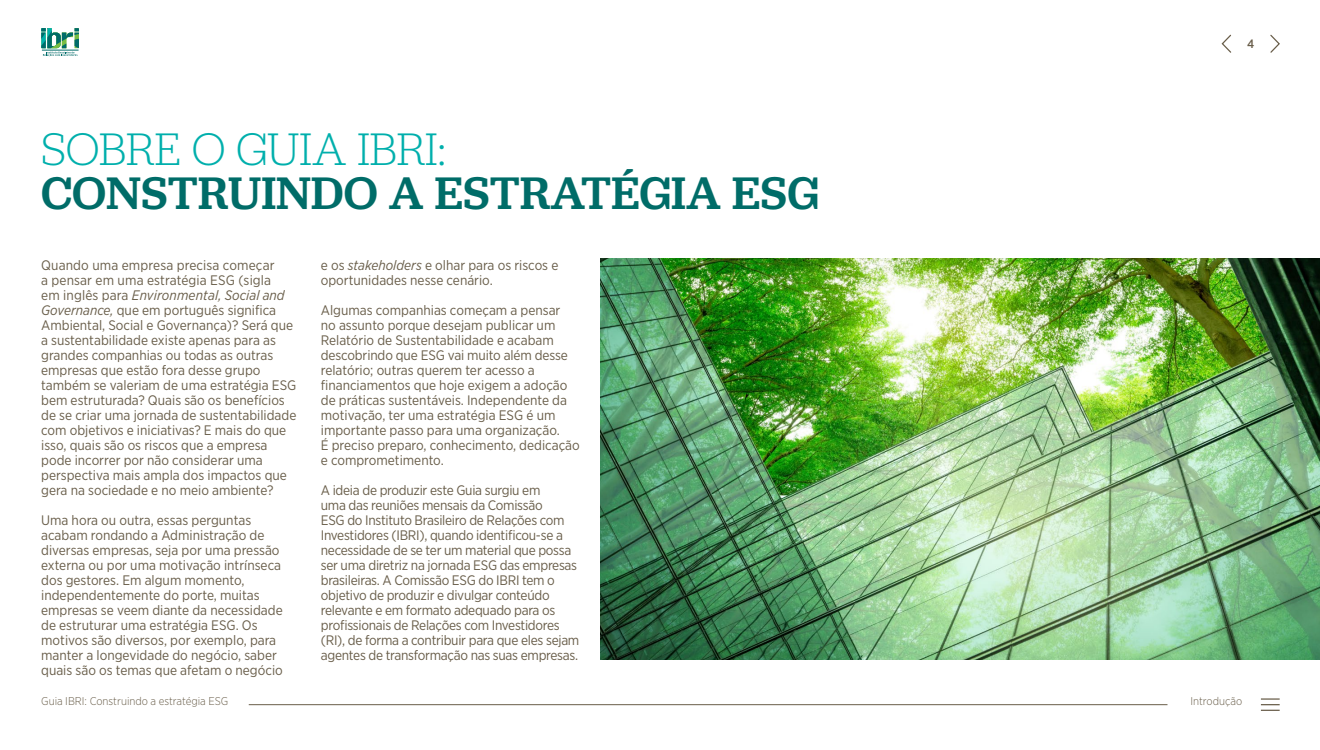
<style>
.page{position:relative;width:1320px;height:750px;background:#fff}
.page>*{position:absolute;margin:0;border:0;box-sizing:border-box;transform-origin:0 0}
.t1{font:500 47.5px "Jubilat";color:#006c68}
.t2{font:300 47.5px "Jubilat";color:#00afac}
.t3{font:13.75px/15px "Gotham Narrow";color:#695e4a}
.t4{font:13.75px/15px "Gotham Narrow";letter-spacing:-.02em;color:#695e4a}
.t5{font:500 12.12px "Gotham Narrow";color:#695e4a}
.t6{font:300 11.25px "Gotham Narrow";color:#695e4a}
.s1{font-style:italic}
</style>
<div class="page">
<img style="left:600px;top:258px;width:720px;height:402px">
<svg style="left:1261px;top:698px;width:19px;height:13px"></svg>
<hr style="left:249px;top:704px;width:919px;height:1px;background:#695e4a">
<svg style="left:1221px;top:34px;width:11px;height:19px"></svg>
<svg style="left:1270px;top:34px;width:10px;height:19px"></svg>
<svg style="left:41px;top:28px;width:38px;height:28px"></svg>
<h1 class="t2" style="left:41px;top:120px;width:406px">SOBRE O GUIA IBRI:</h1>
<h1 class="t1" style="left:41px;top:163px;width:780px">CONSTRUINDO A ESTRATÉGIA ESG</h1>
<p class="t3" style="left:41px;top:257px;width:257px">Quando uma empresa precisa começar<br>a pensar em uma estratégia ESG (sigla<br>em inglês para <span class="s1">Environmental, Social and Governance,</span> que em português significa Ambiental, Social e Governança)? Será que a sustentabilidade existe apenas para as grandes companhias ou todas as outras empresas que estão fora desse grupo também se valeriam de uma estratégia ESG bem estruturada? Quais são os benefícios de se criar uma jornada de sustentabilidade com objetivos e iniciativas? E mais do que isso, quais são os riscos que a empresa pode incorrer por não considerar uma perspectiva mais ampla dos impactos que gera na sociedade e no meio ambiente?</p>
<p class="t3" style="left:41px;top:512px;width:243px">Uma hora ou outra, essas perguntas acabam rondando a Administração de diversas empresas, seja por uma pressão externa ou por uma motivação intrínseca dos gestores. Em algum momento, independentemente do porte, muitas empresas se veem diante da necessidade de estruturar uma estratégia ESG. Os motivos são diversos, por exemplo, para manter a longevidade do negócio, saber quais são os temas que afetam o negócio</p>
<p class="t3" style="left:321px;top:257px;width:239px">e os <span class="s1">stakeholders</span> e olhar para os riscos e oportunidades nesse cenário.</p>
<p class="t3" style="left:321px;top:302px;width:260px">Algumas companhias começam a pensar<br>no assunto porque desejam publicar um Relatório de Sustentabilidade e acabam descobrindo que ESG vai muito além desse relatório; outras querem ter acesso a financiamentos que hoje exigem a adoção de práticas sustentáveis. Independente da motivação, ter uma estratégia ESG é um importante passo para uma organização.<br>É preciso preparo, conhecimento, dedicação e comprometimento.</p>
<p class="t4" style="left:321px;top:482px;width:260px">A ideia de produzir este Guia surgiu em<br>uma das reuniões mensais da Comissão<br>ESG do Instituto Brasileiro de Relações com Investidores (IBRI), quando identificou-se a necessidade de se ter um material que possa ser uma diretriz na jornada ESG das empresas brasileiras. A Comissão ESG do IBRI tem o objetivo de produzir e divulgar conteúdo relevante e em formato adequado para os profissionais de Relações com Investidores (RI), de forma a contribuir para que eles sejam agentes de transformação nas suas empresas.</p>
<p class="t5" style="left:1247px;top:36px;width:9px">4</p>
<p class="t6" style="left:41px;top:694px;width:189px">Guia IBRI: Construindo a estratégia ESG</p>
<p class="t6" style="left:1190px;top:694px;width:53px">Introdução</p>
</div>
